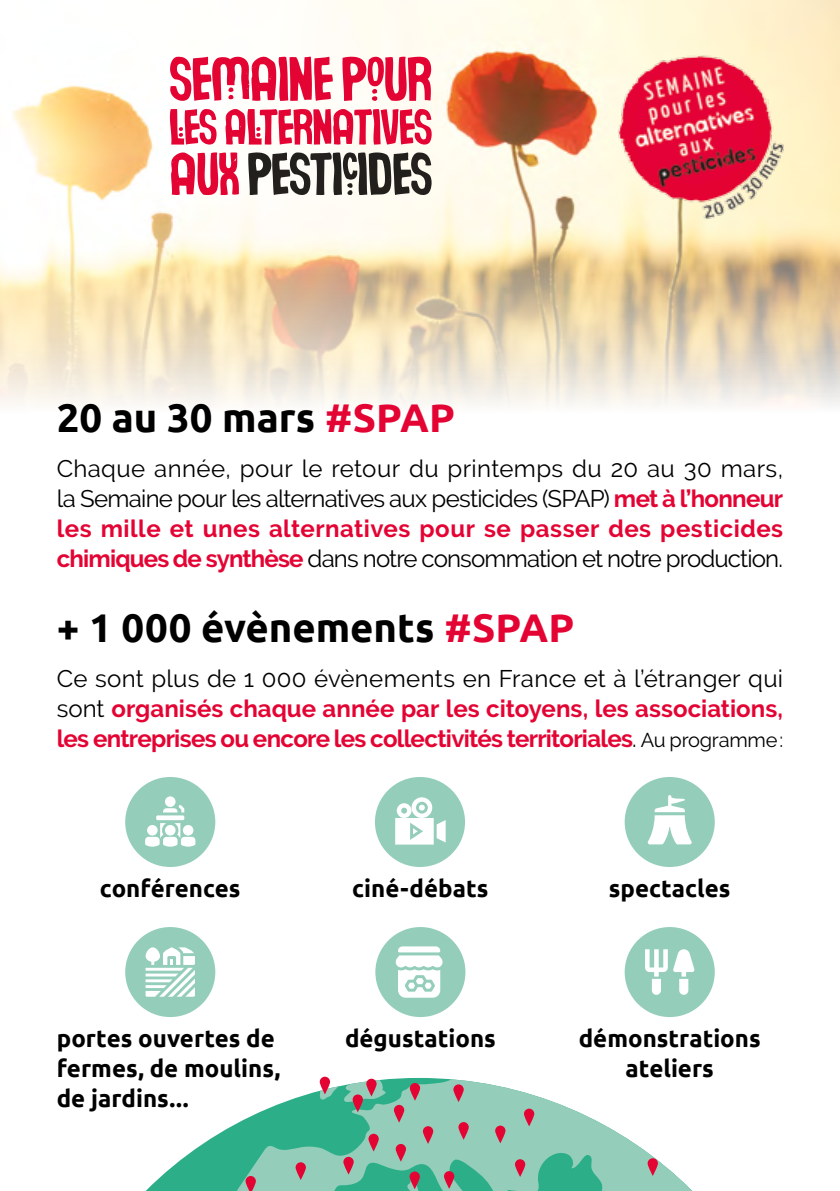
<style>
.page{position:relative;width:840px;height:1191px;background:#fff}
.page>*{position:absolute;margin:0;border:0;box-sizing:border-box;transform-origin:0 0}
.t1{font:700 40px "Ubuntu";color:#000}
.t2{font:24px/30px "Raleway";letter-spacing:-.035em;color:#000;text-align:justify}
.t3{font:700 24px/30px "Raleway";letter-spacing:-.03em;color:#e40434;text-align:justify}
.t4{font:700 24px/30px "Ubuntu";color:#000;text-align:center}
.s1{color:#e40434}
.s2{font-weight:700;color:#e40434}
.s3{font-weight:400;color:#000}
.s4{font-weight:400;font-size:20px;color:#000}
</style>
<div class="page">
<img style="left:0;top:0;width:839px;height:405px">
<div style="left:624px;top:777px;width:90px;height:90px;background:#94cebb;border-radius:50%"></div>
<div style="left:375px;top:777px;width:90px;height:90px;background:#94cebb;border-radius:50%"></div>
<div style="left:125px;top:927px;width:90px;height:90px;background:#94cebb;border-radius:50%"></div>
<div style="left:624px;top:927px;width:90px;height:90px;background:#94cebb;border-radius:50%"></div>
<div style="left:375px;top:927px;width:90px;height:90px;background:#94cebb;border-radius:50%"></div>
<svg style="left:145px;top:947px;width:50px;height:50px"></svg>
<div style="left:125px;top:777px;width:90px;height:90px;background:#94cebb;border-radius:50%"></div>
<div style="left:165px;top:796px;width:10px;height:11px;background:#fff;border-radius:50%"></div>
<svg style="left:145px;top:805px;width:50px;height:41px"></svg>
<div style="left:165px;top:825px;width:10px;height:10px;background:#fff;border-radius:50%"></div>
<svg style="left:647px;top:795px;width:44px;height:49px"></svg>
<svg style="left:395px;top:797px;width:50px;height:47px"></svg>
<svg style="left:645px;top:949px;width:49px;height:45px"></svg>
<svg style="left:395px;top:946px;width:48px;height:51px"></svg>
<svg style="left:146px;top:1078px;width:546px;height:113px"></svg>
<svg style="left:319px;top:1078px;width:66px;height:25px"></svg>
<svg style="left:407px;top:1177px;width:13px;height:14px"></svg>
<svg style="left:409px;top:1083px;width:11px;height:17px"></svg>
<svg style="left:453px;top:1084px;width:10px;height:18px"></svg>
<svg style="left:352px;top:1094px;width:11px;height:18px"></svg>
<svg style="left:393px;top:1104px;width:11px;height:18px"></svg>
<svg style="left:368px;top:1133px;width:10px;height:18px"></svg>
<svg style="left:343px;top:1156px;width:10px;height:18px"></svg>
<svg style="left:422px;top:1126px;width:11px;height:17px"></svg>
<svg style="left:395px;top:1144px;width:11px;height:17px"></svg>
<svg style="left:409px;top:1171px;width:10px;height:18px"></svg>
<svg style="left:443px;top:1171px;width:11px;height:17px"></svg>
<svg style="left:295px;top:1162px;width:11px;height:18px"></svg>
<svg style="left:245px;top:1176px;width:11px;height:15px"></svg>
<svg style="left:366px;top:1078px;width:10px;height:18px"></svg>
<svg style="left:319px;top:1076px;width:11px;height:18px"></svg>
<svg style="left:647px;top:1158px;width:10px;height:18px"></svg>
<svg style="left:495px;top:1125px;width:10px;height:18px"></svg>
<svg style="left:514px;top:1159px;width:11px;height:17px"></svg>
<svg style="left:523px;top:1108px;width:11px;height:18px"></svg>
<svg style="left:458px;top:1122px;width:10px;height:17px"></svg>
<svg style="left:170px;top:57px;width:162px;height:44px"></svg>
<svg style="left:342px;top:57px;width:89px;height:44px"></svg>
<svg style="left:170px;top:109px;width:46px;height:36px"></svg>
<svg style="left:225px;top:109px;width:206px;height:36px"></svg>
<svg style="left:171px;top:152px;width:68px;height:43px"></svg>
<svg style="left:248px;top:152px;width:183px;height:43px"></svg>
<img style="left:614px;top:47px;width:173px;height:175px">
<h1 class="t1" style="left:57px;top:394px;width:399px">20 au 30 mars <span class="s1">#SPAP</span></h1>
<p class="t2" style="left:57px;top:453px;width:727px">Chaque année, pour le retour du printemps du 20 au 30 mars, la Semaine pour les alternatives aux pesticides (SPAP) <span class="s2">met à l’honneur les mille et unes alternatives pour se passer des pesticides chimiques de synthèse</span> dans notre consommation et notre production.</p>
<h1 class="t1" style="left:57px;top:604px;width:518px">+ 1 000 évènements <span class="s1">#SPAP</span></h1>
<p class="t3" style="left:57px;top:663px;width:727px"><span class="s3">Ce sont plus de 1 000 évènements en France et à l’étranger qui sont</span> organisés chaque année par les citoyens, les associations, les entreprises ou encore les collectivités territoriales<span class="s3">.</span> <span class="s4">Au programme:</span></p>
<p class="t4" style="left:100px;top:873px;width:142px">conférences</p>
<p class="t4" style="left:57px;top:1023px;width:225px;text-align:left">portes ouvertes de fermes, de moulins, de jardins...</p>
<p class="t4" style="left:352px;top:873px;width:138px">ciné-débats</p>
<p class="t4" style="left:608px;top:873px;width:123px">spectacles</p>
<p class="t4" style="left:345px;top:1023px;width:152px">dégustations</p>
<p class="t4" style="left:578px;top:1023px;width:183px">démonstrations ateliers</p>
</div>
